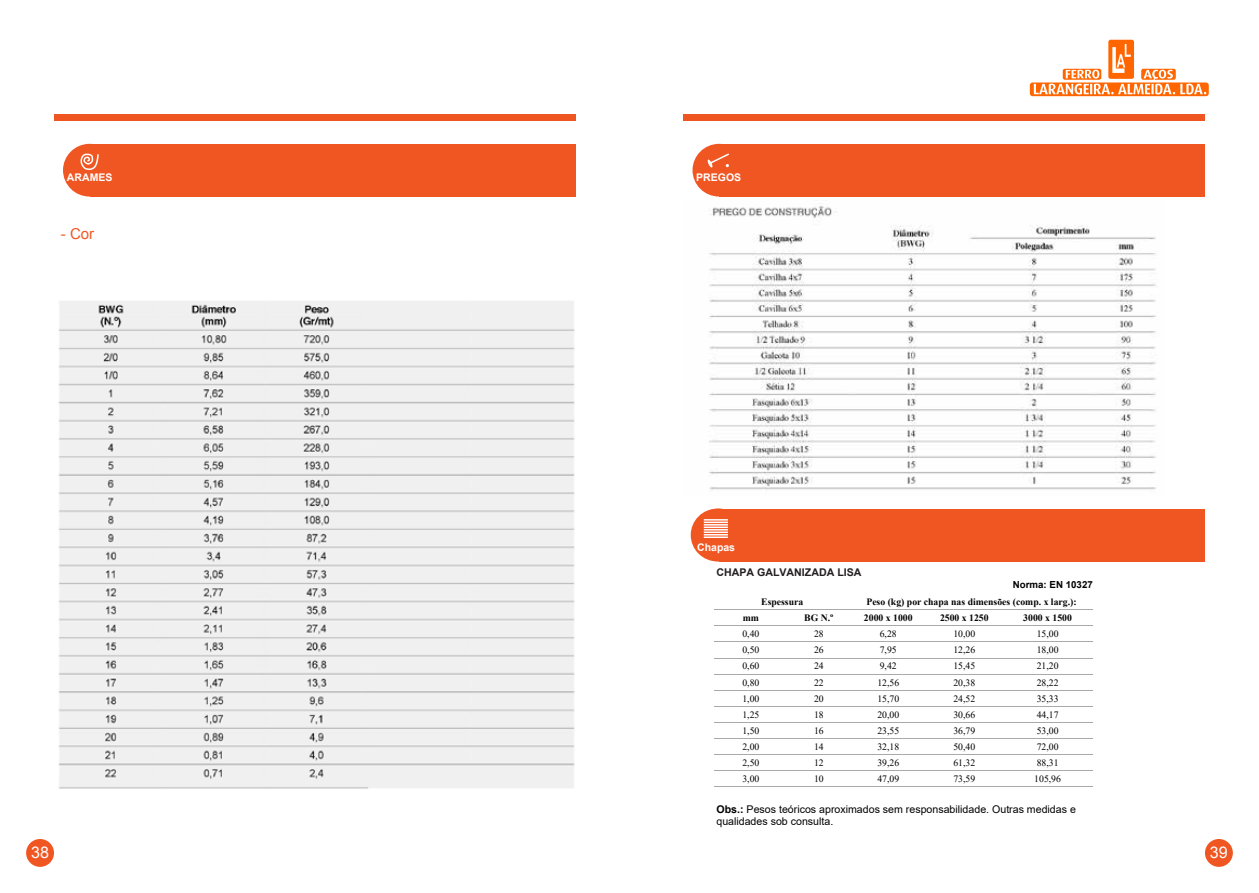
<style>
.page{position:relative;width:1259px;height:893px;background:#fff}
.page>*{position:absolute;margin:0;border:0;box-sizing:border-box;transform-origin:0 0}
.t1{font:16.05px "Arial";color:#fff}
.t2{font:15px "Arial";color:#f05622}
.t3{font:10.65px/12.1px "Arial";color:#000}
.t4{font:700 10.65px "Arial";color:#231f20}
.t5{font:700 10.5px "Arial";color:#fff}
.t6{font:9.75px "Times New Roman";color:#000}
.t7{font:700 9.75px "Times New Roman";color:#000}
.t8{font:700 9.75px "Arial";color:#000}
.s1{font-weight:700}
</style>
<div class="page">
<div style="left:1205px;top:839px;width:27px;height:28px;background:#f05622;border-radius:50%"></div>
<div style="left:26px;top:839px;width:28px;height:28px;background:#f05622;border-radius:50%"></div>
<svg style="left:1029px;top:39px;width:180px;height:58px"></svg>
<div style="left:54px;top:114px;width:521px;height:7px;background:#f05622"></div>
<div style="left:683px;top:114px;width:522px;height:7px;background:#f05622"></div>
<hr style="left:714px;top:609px;width:136px;height:1px;background:#a7a9ac">
<hr style="left:850px;top:609px;width:243px;height:1px;background:#a7a9ac">
<hr style="left:714px;top:625px;width:73px;height:1px;background:#a7a9ac">
<hr style="left:787px;top:625px;width:63px;height:1px;background:#a7a9ac">
<hr style="left:850px;top:625px;width:76px;height:1px;background:#a7a9ac">
<hr style="left:926px;top:625px;width:76px;height:1px;background:#a7a9ac">
<hr style="left:1002px;top:625px;width:91px;height:1px;background:#a7a9ac">
<hr style="left:714px;top:641px;width:73px;height:1px;background:#a7a9ac">
<hr style="left:787px;top:641px;width:63px;height:1px;background:#a7a9ac">
<hr style="left:850px;top:641px;width:76px;height:1px;background:#a7a9ac">
<hr style="left:926px;top:641px;width:76px;height:1px;background:#a7a9ac">
<hr style="left:1002px;top:641px;width:91px;height:1px;background:#a7a9ac">
<hr style="left:714px;top:658px;width:73px;height:1px;background:#a7a9ac">
<hr style="left:787px;top:658px;width:63px;height:1px;background:#a7a9ac">
<hr style="left:850px;top:658px;width:76px;height:1px;background:#a7a9ac">
<hr style="left:926px;top:658px;width:76px;height:1px;background:#a7a9ac">
<hr style="left:1002px;top:658px;width:91px;height:1px;background:#a7a9ac">
<hr style="left:714px;top:674px;width:73px;height:1px;background:#a7a9ac">
<hr style="left:787px;top:674px;width:63px;height:1px;background:#a7a9ac">
<hr style="left:850px;top:674px;width:76px;height:1px;background:#a7a9ac">
<hr style="left:926px;top:674px;width:76px;height:1px;background:#a7a9ac">
<hr style="left:1002px;top:674px;width:91px;height:1px;background:#a7a9ac">
<hr style="left:714px;top:690px;width:73px;height:1px;background:#a7a9ac">
<hr style="left:787px;top:690px;width:63px;height:1px;background:#a7a9ac">
<hr style="left:850px;top:690px;width:76px;height:1px;background:#a7a9ac">
<hr style="left:926px;top:690px;width:76px;height:1px;background:#a7a9ac">
<hr style="left:1002px;top:690px;width:91px;height:1px;background:#a7a9ac">
<hr style="left:714px;top:706px;width:73px;height:1px;background:#a7a9ac">
<hr style="left:787px;top:706px;width:63px;height:1px;background:#a7a9ac">
<hr style="left:850px;top:706px;width:76px;height:1px;background:#a7a9ac">
<hr style="left:926px;top:706px;width:76px;height:1px;background:#a7a9ac">
<hr style="left:1002px;top:706px;width:91px;height:1px;background:#a7a9ac">
<hr style="left:714px;top:722px;width:73px;height:1px;background:#a7a9ac">
<hr style="left:787px;top:722px;width:63px;height:1px;background:#a7a9ac">
<hr style="left:850px;top:722px;width:76px;height:1px;background:#a7a9ac">
<hr style="left:926px;top:722px;width:76px;height:1px;background:#a7a9ac">
<hr style="left:1002px;top:722px;width:91px;height:1px;background:#a7a9ac">
<hr style="left:714px;top:738px;width:73px;height:1px;background:#a7a9ac">
<hr style="left:787px;top:738px;width:63px;height:1px;background:#a7a9ac">
<hr style="left:850px;top:738px;width:76px;height:1px;background:#a7a9ac">
<hr style="left:926px;top:738px;width:76px;height:1px;background:#a7a9ac">
<hr style="left:1002px;top:738px;width:91px;height:1px;background:#a7a9ac">
<hr style="left:714px;top:754px;width:73px;height:1px;background:#a7a9ac">
<hr style="left:787px;top:754px;width:63px;height:1px;background:#a7a9ac">
<hr style="left:850px;top:754px;width:76px;height:1px;background:#a7a9ac">
<hr style="left:926px;top:754px;width:76px;height:1px;background:#a7a9ac">
<hr style="left:1002px;top:754px;width:91px;height:1px;background:#a7a9ac">
<hr style="left:714px;top:770px;width:73px;height:1px;background:#a7a9ac">
<hr style="left:787px;top:770px;width:63px;height:1px;background:#a7a9ac">
<hr style="left:850px;top:770px;width:76px;height:1px;background:#a7a9ac">
<hr style="left:926px;top:770px;width:76px;height:1px;background:#a7a9ac">
<hr style="left:1002px;top:770px;width:91px;height:1px;background:#a7a9ac">
<hr style="left:714px;top:786px;width:73px;height:1px;background:#a7a9ac">
<hr style="left:787px;top:786px;width:63px;height:1px;background:#a7a9ac">
<hr style="left:850px;top:786px;width:76px;height:1px;background:#a7a9ac">
<hr style="left:926px;top:786px;width:76px;height:1px;background:#a7a9ac">
<hr style="left:1002px;top:786px;width:91px;height:1px;background:#a7a9ac">
<img style="left:58px;top:301px;width:517px;height:488px">
<div style="left:90px;top:144px;width:485px;height:53px;background:#f05622"></div>
<div style="left:63px;top:144px;width:53px;height:53px;background:#f05622;border-radius:50%"></div>
<svg style="left:80px;top:153px;width:19px;height:17px"></svg>
<img style="left:709px;top:206px;width:447px;height:284px">
<div style="left:719px;top:144px;width:486px;height:53px;background:#f05622"></div>
<div style="left:719px;top:509px;width:486px;height:52px;background:#f05622"></div>
<div style="left:692px;top:144px;width:53px;height:53px;background:#f05622;border-radius:50%"></div>
<svg style="left:707px;top:153px;width:22px;height:15px"></svg>
<div style="left:691px;top:509px;width:53px;height:52px;background:#f05622;border-radius:50%"></div>
<hr style="left:704px;top:519px;width:24px;height:2px;background:#fff">
<hr style="left:704px;top:529px;width:24px;height:2px;background:#fff">
<svg style="left:704px;top:534px;width:24px;height:1px"></svg>
<hr style="left:704px;top:531px;width:24px;height:2px;background:#fff">
<svg style="left:704px;top:522px;width:24px;height:6px"></svg>
<hr style="left:704px;top:536px;width:24px;height:2px;background:#fff">
<p class="t5" style="left:67px;top:171px;width:47px">ARAMES</p>
<h2 class="t2" style="left:61px;top:224px;width:35px">- Cor</h2>
<p class="t5" style="left:696px;top:171px;width:46px">PREGOS</p>
<p class="t5" style="left:697px;top:540px;width:39px">Chapas</p>
<p class="t4" style="left:716px;top:565px;width:147px">CHAPA GALVANIZADA LISA</p>
<p class="t8" style="left:1012px;top:577px;width:82px">Norma: EN 10327</p>
<p class="t7" style="left:761px;top:595px;width:44px">Espessura</p>
<p class="t7" style="left:866px;top:595px;width:212px">Peso (kg) por chapa nas dimensões (comp. x larg.):</p>
<p class="t7" style="left:743px;top:611px;width:18px">mm</p>
<p class="t7" style="left:804px;top:611px;width:31px">BG N.º</p>
<p class="t7" style="left:864px;top:611px;width:50px">2000 x 1000</p>
<p class="t7" style="left:940px;top:611px;width:50px">2500 x 1250</p>
<p class="t7" style="left:1023px;top:611px;width:50px">3000 x 1500</p>
<p class="t6" style="left:742px;top:627px;width:19px">0,40</p>
<p class="t6" style="left:814px;top:627px;width:11px">28</p>
<p class="t6" style="left:879px;top:627px;width:19px">6,28</p>
<p class="t6" style="left:953px;top:627px;width:23px">10,00</p>
<p class="t6" style="left:1036px;top:627px;width:23px">15,00</p>
<p class="t6" style="left:742px;top:643px;width:19px">0,50</p>
<p class="t6" style="left:814px;top:643px;width:11px">26</p>
<p class="t6" style="left:879px;top:643px;width:19px">7,95</p>
<p class="t6" style="left:953px;top:643px;width:23px">12,26</p>
<p class="t6" style="left:1036px;top:643px;width:23px">18,00</p>
<p class="t6" style="left:742px;top:659px;width:19px">0,60</p>
<p class="t6" style="left:814px;top:659px;width:11px">24</p>
<p class="t6" style="left:879px;top:659px;width:19px">9,42</p>
<p class="t6" style="left:953px;top:659px;width:23px">15,45</p>
<p class="t6" style="left:1036px;top:659px;width:23px">21,20</p>
<p class="t6" style="left:742px;top:675px;width:19px">0,80</p>
<p class="t6" style="left:814px;top:675px;width:11px">22</p>
<p class="t6" style="left:877px;top:675px;width:23px">12,56</p>
<p class="t6" style="left:953px;top:675px;width:23px">20,38</p>
<p class="t6" style="left:1036px;top:675px;width:23px">28,22</p>
<p class="t6" style="left:742px;top:691px;width:19px">1,00</p>
<p class="t6" style="left:814px;top:691px;width:11px">20</p>
<p class="t6" style="left:877px;top:691px;width:23px">15,70</p>
<p class="t6" style="left:953px;top:691px;width:23px">24,52</p>
<p class="t6" style="left:1036px;top:691px;width:23px">35,33</p>
<p class="t6" style="left:742px;top:707px;width:19px">1,25</p>
<p class="t6" style="left:814px;top:707px;width:11px">18</p>
<p class="t6" style="left:877px;top:707px;width:23px">20,00</p>
<p class="t6" style="left:953px;top:707px;width:23px">30,66</p>
<p class="t6" style="left:1036px;top:707px;width:23px">44,17</p>
<p class="t6" style="left:742px;top:723px;width:19px">1,50</p>
<p class="t6" style="left:814px;top:723px;width:11px">16</p>
<p class="t6" style="left:877px;top:723px;width:23px">23,55</p>
<p class="t6" style="left:953px;top:723px;width:23px">36,79</p>
<p class="t6" style="left:1036px;top:723px;width:23px">53,00</p>
<p class="t6" style="left:742px;top:740px;width:19px">2,00</p>
<p class="t6" style="left:814px;top:740px;width:11px">14</p>
<p class="t6" style="left:877px;top:740px;width:23px">32,18</p>
<p class="t6" style="left:953px;top:740px;width:23px">50,40</p>
<p class="t6" style="left:1036px;top:740px;width:23px">72,00</p>
<p class="t6" style="left:742px;top:756px;width:19px">2,50</p>
<p class="t6" style="left:814px;top:756px;width:11px">12</p>
<p class="t6" style="left:877px;top:756px;width:23px">39,26</p>
<p class="t6" style="left:953px;top:756px;width:23px">61,32</p>
<p class="t6" style="left:1036px;top:756px;width:23px">88,31</p>
<p class="t6" style="left:742px;top:772px;width:19px">3,00</p>
<p class="t6" style="left:814px;top:772px;width:11px">10</p>
<p class="t6" style="left:877px;top:772px;width:23px">47,09</p>
<p class="t6" style="left:953px;top:772px;width:23px">73,59</p>
<p class="t6" style="left:1034px;top:772px;width:28px">105,96</p>
<p class="t3" style="left:716px;top:803px;width:361px"><span class="s1">Obs.:</span> Pesos teóricos aproximados sem responsabilidade. Outras medidas e qualidades sob consulta.</p>
<h1 class="t1" style="left:31px;top:842px;width:19px">38</h1>
<h1 class="t1" style="left:1210px;top:842px;width:19px">39</h1>
</div>
